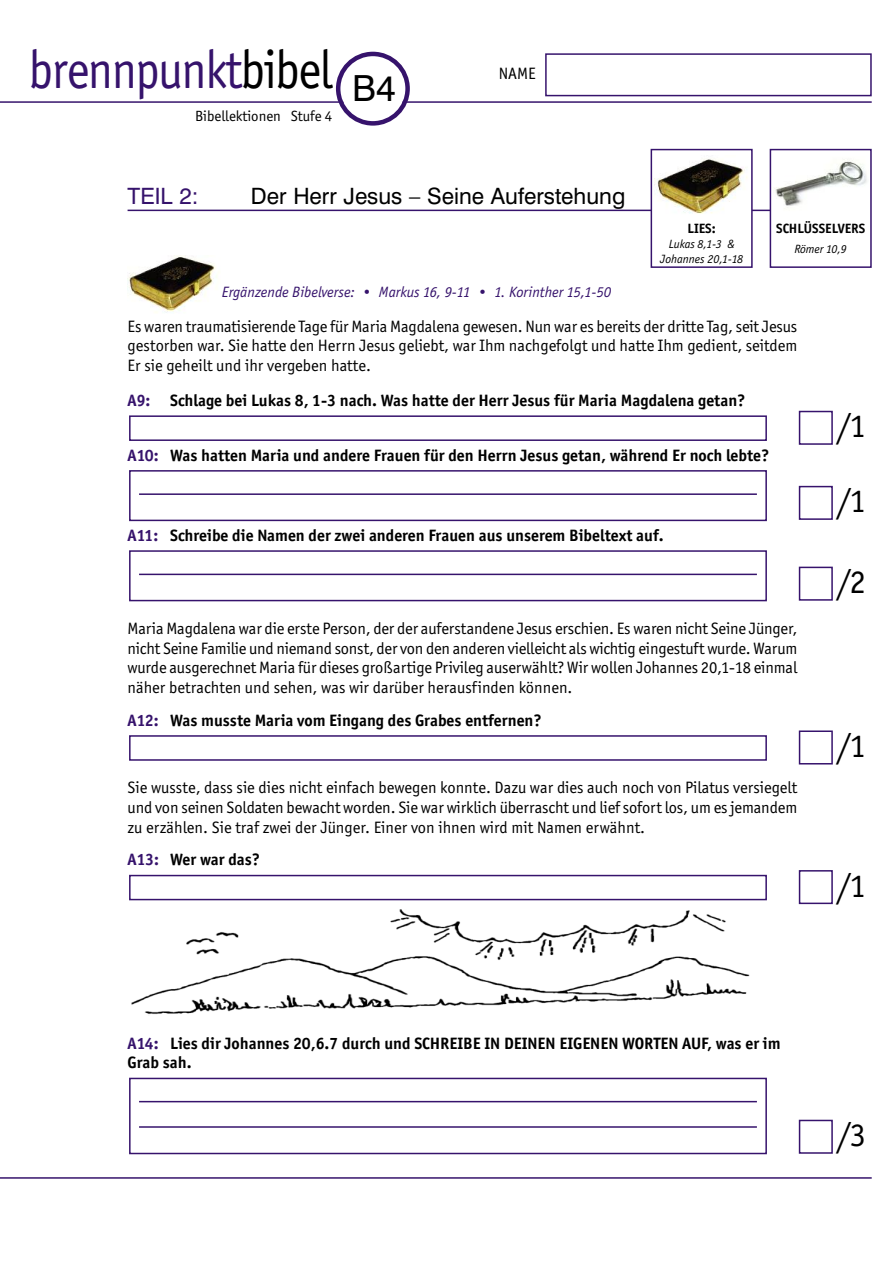
<style>
.page{position:relative;width:893px;height:1263px;background:#fff}
.page>*{position:absolute;margin:0;border:0;box-sizing:border-box;transform-origin:0 0}
.t1{font:54px "Officina San ITC";letter-spacing:-.025em;color:#36136c;scale:.9 1}
.t2{font:36px "Swiss 721 BT";color:#000}
.t3{font:33px "Officina San ITC";color:#000}
.t4{font:22.5px "Swiss 721 BT";color:#000}
.t5{font:22.5px "Swiss 721 BT";color:#36136c}
.t6{font:16.5px/19.8px "Officina San ITC";color:#000;text-align:justify}
.t7{font:700 16.5px/19.8px "Officina San ITC";color:#000}
.t8{font:italic 15px "Officina San ITC";color:#36136c}
.t9{font:14.85px "Officina San ITC";color:#000}
.t10{font:700 13.5px "Officina San ITC";color:#000}
.t11{font:italic 12px/15px "Officina San ITC";color:#000;text-align:center}
.s1{color:#000}
.s2{color:#36136c}
</style>
<div class="page">
<hr style="left:0;top:101px;width:872px;height:2px;background:#36136c">
<hr style="left:0;top:1177px;width:872px;height:2px;background:#36136c">
<div style="left:545px;top:53px;width:327px;height:43px;border:2px solid #36136c"></div>
<svg style="left:336px;top:52px;width:74px;height:74px"></svg>
<hr style="left:128px;top:210px;width:669px;height:1px;background:#36136c">
<div style="left:770px;top:149px;width:102px;height:119px;border:2px solid #36136c"></div>
<img style="left:773px;top:159px;width:94px;height:52px">
<div style="left:652px;top:150px;width:99px;height:116px;background:#fff"></div>
<div style="left:651px;top:149px;width:102px;height:119px;border:2px solid #36136c"></div>
<img style="left:655px;top:159px;width:93px;height:55px">
<img style="left:131px;top:910px;width:619px;height:104px">
<div style="left:129px;top:1078px;width:638px;height:76px;border:2px solid #36136c"></div>
<hr style="left:139px;top:1101px;width:618px;height:1px;background:#36136c">
<hr style="left:139px;top:1126px;width:618px;height:2px;background:#36136c">
<div style="left:129px;top:875px;width:638px;height:25px;border:2px solid #36136c"></div>
<div style="left:129px;top:735px;width:638px;height:26px;border:2px solid #36136c"></div>
<div style="left:129px;top:550px;width:638px;height:51px;border:2px solid #36136c"></div>
<hr style="left:139px;top:574px;width:618px;height:1px;background:#36136c">
<div style="left:129px;top:470px;width:638px;height:51px;border:2px solid #36136c"></div>
<hr style="left:139px;top:493px;width:618px;height:2px;background:#36136c">
<div style="left:129px;top:415px;width:638px;height:26px;border:2px solid #36136c"></div>
<div style="left:799px;top:411px;width:34px;height:34px;border:2px solid #36136c"></div>
<div style="left:799px;top:730px;width:34px;height:34px;border:2px solid #36136c"></div>
<div style="left:799px;top:486px;width:34px;height:34px;border:2px solid #36136c"></div>
<div style="left:799px;top:567px;width:34px;height:34px;border:2px solid #36136c"></div>
<div style="left:799px;top:870px;width:34px;height:34px;border:2px solid #36136c"></div>
<div style="left:799px;top:1120px;width:34px;height:34px;border:2px solid #36136c"></div>
<img style="left:128px;top:255px;width:89px;height:58px">
<h1 class="t1" style="left:29px;top:39px;width:339px">brennpunkt<span class="s1">bibel</span></h1>
<p class="t9" style="left:195px;top:108px;width:139px">Bibellektionen Stufe 4</p>
<h2 class="t2" style="left:352px;top:68px;width:45px">B4</h2>
<p class="t6" style="left:499px;top:64px;width:38px">NAME</p>
<h3 class="t5" style="left:128px;top:183px;width:72px">TEIL 2:</h3>
<h3 class="t4" style="left:251px;top:183px;width:376px">Der Herr Jesus – Seine Auferstehung</h3>
<p class="t10" style="left:687px;top:220px;width:30px">LIES:</p>
<p class="t11" style="left:660px;top:237px;width:84px">Lukas 8,1-3 &amp;<br>Johannes 20,1-18</p>
<p class="t10" style="left:776px;top:220px;width:91px">SCHLÜSSELVERS</p>
<p class="t11" style="left:794px;top:241px;width:54px">Römer 10,9</p>
<p class="t8" style="left:222px;top:283px;width:391px">Ergänzende Bibelverse: • Markus 16, 9-11 • 1. Korinther 15,1-50</p>
<p class="t6" style="left:128px;top:316px;width:671px">Es waren traumatisierende Tage für Maria Magdalena gewesen. Nun war es bereits der dritte Tag, seit Jesus gestorben war. Sie hatte den Herrn Jesus geliebt, war Ihm nachgefolgt und hatte Ihm gedient, seitdem Er sie geheilt und ihr vergeben hatte.</p>
<p class="t7" style="left:128px;top:390px;width:619px"><span class="s2">A9:</span> Schlage bei Lukas 8, 1-3 nach. Was hatte der Herr Jesus für Maria Magdalena getan?</p>
<p class="t7" style="left:128px;top:445px;width:643px"><span class="s2">A10:</span> Was hatten Maria und andere Frauen für den Herrn Jesus getan, während Er noch lebte?</p>
<p class="t7" style="left:128px;top:525px;width:538px"><span class="s2">A11:</span> Schreibe die Namen der zwei anderen Frauen aus unserem Bibeltext auf.</p>
<p class="t6" style="left:128px;top:618px;width:671px">Maria Magdalena war die erste Person, der der auferstandene Jesus erschien. Es waren nicht Seine Jünger, nicht Seine Familie und niemand sonst, der von den anderen vielleicht als wichtig eingestuft wurde. Warum wurde ausgerechnet Maria für dieses großartige Privileg auserwählt? Wir wollen Johannes 20,1-18 einmal näher betrachten und sehen, was wir darüber herausfinden können.</p>
<p class="t7" style="left:128px;top:710px;width:416px"><span class="s2">A12:</span> Was musste Maria vom Eingang des Grabes entfernen?</p>
<p class="t6" style="left:128px;top:778px;width:671px">Sie wusste, dass sie dies nicht einfach bewegen konnte. Dazu war dies auch noch von Pilatus versiegelt und von seinen Soldaten bewacht worden. Sie war wirklich überrascht und lief sofort los, um esjemandem zu erzählen. Sie traf zwei der Jünger. Einer von ihnen wird mit Namen erwähnt.</p>
<p class="t7" style="left:128px;top:850px;width:134px"><span class="s2">A13:</span> Wer war das?</p>
<h3 class="t3" style="left:837px;top:407px;width:30px">/1</h3>
<h3 class="t3" style="left:837px;top:482px;width:30px">/1</h3>
<h3 class="t3" style="left:837px;top:563px;width:30px">/2</h3>
<h3 class="t3" style="left:837px;top:727px;width:30px">/1</h3>
<h3 class="t3" style="left:837px;top:866px;width:30px">/1</h3>
<p class="t7" style="left:128px;top:1033px;width:654px"><span class="s2">A14:</span> Lies dir Johannes 20,6.7 durch und SCHREIBE IN DEINEN EIGENEN WORTEN AUF, was er im<br>Grab sah.</p>
<h3 class="t3" style="left:837px;top:1116px;width:30px">/3</h3>
</div>
